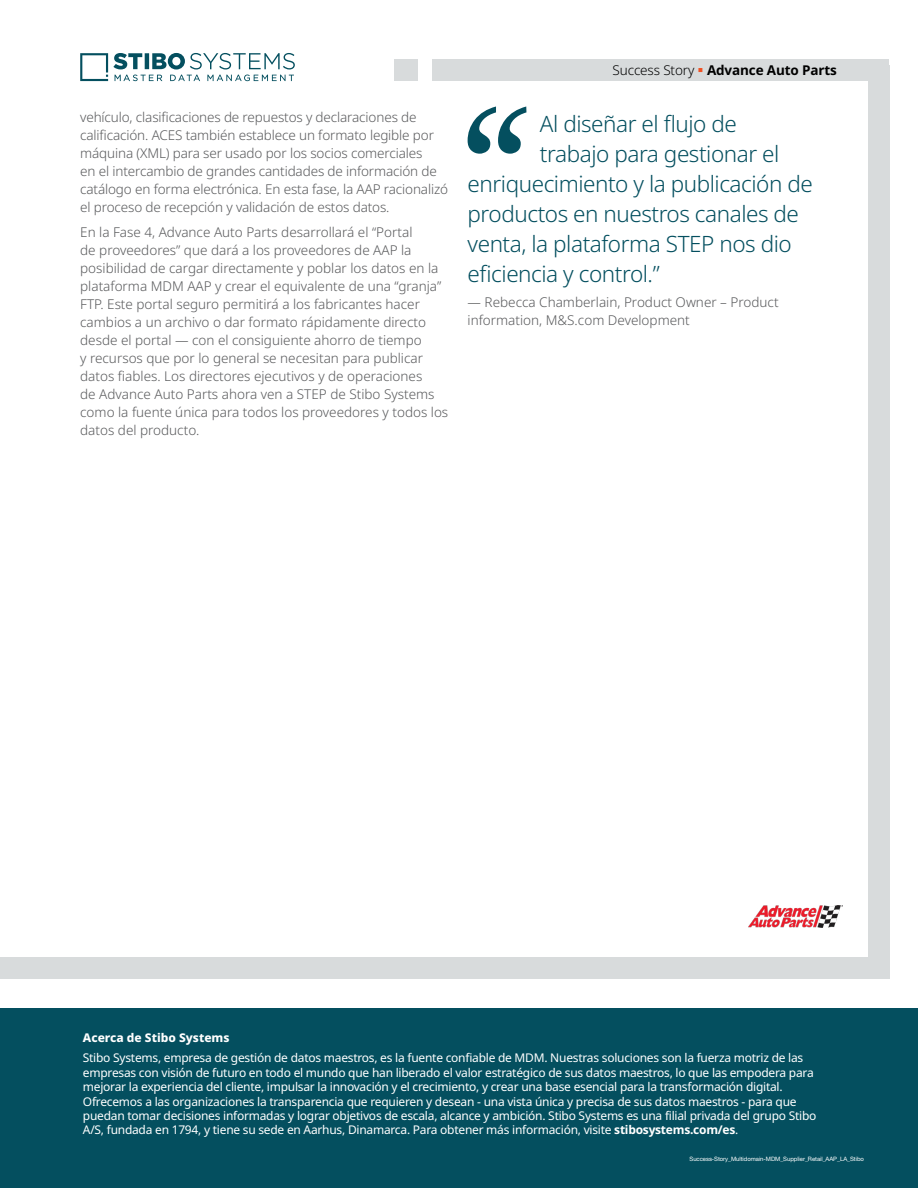
<style>
.page{position:relative;width:918px;height:1188px;background:#fff}
.page>*{position:absolute;margin:0;border:0;box-sizing:border-box;transform-origin:0 0}
.t1{font:300 22.5px "Noto Sans";letter-spacing:-.02em;color:#044f5f}
.t2{font:300 13.5px/18px "Noto Sans";color:#58595b}
.t3{font:700 13.5px "Noto Sans";letter-spacing:-.01em;color:#000}
.t4{font:12px/14.4px "Noto Sans";letter-spacing:-.02em;color:#fff}
.t5{font:800 12px "Noto Sans";color:#fff}
.t6{font:6px "Helvetica Neue LT Std";letter-spacing:-.01em;color:#fff}
.s1{font-weight:300}
.s2{color:#f05123}
.s3{font-weight:700}
</style>
<div class="page">
<svg style="left:80px;top:53px;width:215px;height:28px"></svg>
<div style="left:868px;top:65px;width:22px;height:913px;background:#d8dbdc"></div>
<div style="left:0;top:1009px;width:918px;height:179px;background:#044f5f"></div>
<div style="left:395px;top:59px;width:23px;height:22px;background:#d8dbdc"></div>
<div style="left:433px;top:59px;width:456px;height:22px;background:#d8dbdc"></div>
<div style="left:0;top:957px;width:889px;height:21px;background:#d8dbdc"></div>
<svg style="left:468px;top:107px;width:58px;height:47px"></svg>
<img style="left:749px;top:906px;width:93px;height:22px">
<p class="t2" style="left:80px;top:109px;width:369px">vehículo, clasificaciones de repuestos y declaraciones de calificación. ACES también establece un formato legible por máquina (XML) para ser usado por los socios comerciales<br>en el intercambio de grandes cantidades de información de catálogo en forma electrónica. En esta fase, la AAP racionalizó el proceso de recepción y validación de estos datos.</p>
<p class="t2" style="left:80px;top:224px;width:370px">En la Fase 4, Advance Auto Parts desarrollará el “Portal<br>de proveedores” que dará a los proveedores de AAP la posibilidad de cargar directamente y poblar los datos en la plataforma MDM AAP y crear el equivalente de una “granja” FTP. Este portal seguro permitirá a los fabricantes hacer cambios a un archivo o dar formato rápidamente directo desde el portal — con el consiguiente ahorro de tiempo<br>y recursos que por lo general se necesitan para publicar datos fiables. Los directores ejecutivos y de operaciones<br>de Advance Auto Parts ahora ven a STEP de Stibo Systems como la fuente única para todos los proveedores y todos los datos del producto.</p>
<p class="t3" style="left:613px;top:60px;width:226px"><span class="s1">Success Story</span> <span class="s2">▪</span> Advance Auto Parts</p>
<h1 class="t1" style="left:540px;top:108px;width:198px">Al diseñar el flujo de</h1>
<h1 class="t1" style="left:540px;top:138px;width:241px">trabajo para gestionar el</h1>
<h1 class="t1" style="left:468px;top:168px;width:347px">enriquecimiento y la publicación de</h1>
<h1 class="t1" style="left:468px;top:198px;width:333px">productos en nuestros canales de</h1>
<h1 class="t1" style="left:468px;top:228px;width:326px">venta, la plataforma STEP nos dio</h1>
<h1 class="t1" style="left:468px;top:258px;width:194px">eficiencia y control.”</h1>
<p class="t2" style="left:468px;top:293px;width:313px">— Rebecca Chamberlain, Product Owner – Product information, M&amp;S.com Development</p>
<p class="t5" style="left:83px;top:1030px;width:148px">Acerca de Stibo Systems</p>
<p class="t4" style="left:83px;top:1052px;width:735px">Stibo Systems, empresa de gestión de datos maestros, es la fuente confiable de MDM. Nuestras soluciones son la fuerza motriz de las empresas con visión de futuro en todo el mundo que han liberado el valor estratégico de sus datos maestros, lo que las empodera para mejorar la experiencia del cliente, impulsar la innovación y el crecimiento, y crear una base esencial para la transformación digital.<br>Ofrecemos a las organizaciones la transparencia que requieren y desean - una vista única y precisa de sus datos maestros - para que puedan tomar decisiones informadas y lograr objetivos de escala, alcance y ambición. Stibo Systems es una filial privada del grupo Stibo A/S, fundada en 1794, y tiene su sede en Aarhus, Dinamarca. Para obtener más información, visite <span class="s3">stibosystems.com/es</span>.</p>
<p class="t6" style="left:690px;top:1155px;width:176px">Success-Story_Multidomain-MDM_Supplier_Retail_AAP_LA_Stibo</p>
</div>
